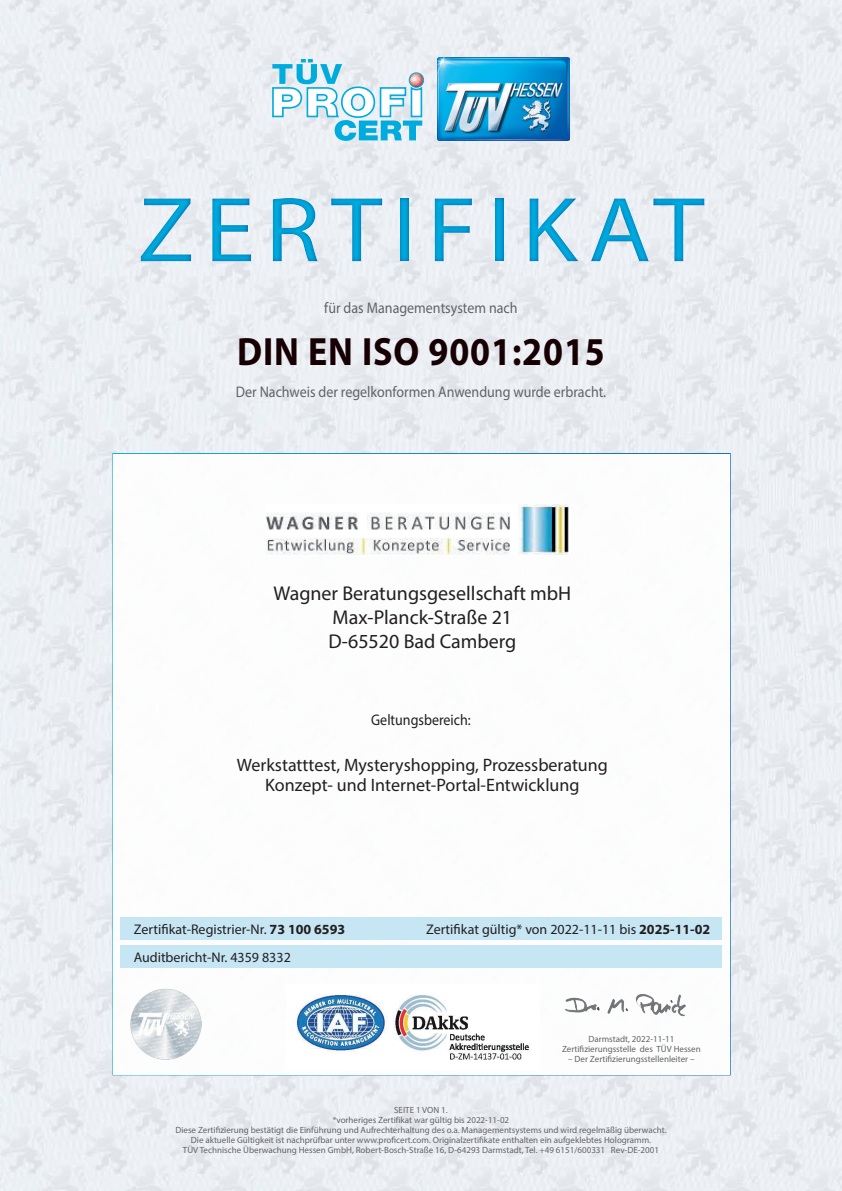
<style>
.page{position:relative;width:842px;height:1191px;background:#fff}
.page>*{position:absolute;margin:0;border:0;box-sizing:border-box;transform-origin:0 0}
.t1{font:93px "Myriad Pro";letter-spacing:.1em;color:#00acdd;scale:1.1 1}
.t2{font:700 39.6px "Myriad Pro";letter-spacing:.025em;color:#170003;scale:.91 1}
.t3{font:20px/24px "Myriad Pro";color:#231f20;text-align:center}
.t4{font:18px/20.4px "Myriad Pro";color:#231f20;text-align:center}
.t5{font:15.4px "Myriad Pro";color:#636366;scale:.91 1}
.t6{font:15.4px "Myriad Pro";color:#231f20;scale:.91 1}
.t7{font:14px/28.1px "Myriad Pro";color:#231f20}
.t8{font:9px/10px "Myriad Pro";color:#636366;text-align:center}
.s1{font-weight:700}
</style>
<div class="page">
<img style="left:0;top:0;width:842px;height:1191px">
<img style="left:437px;top:57px;width:132px;height:83px">
<svg style="left:272px;top:59px;width:152px;height:82px"></svg>
<div style="left:112px;top:453px;width:619px;height:622px;background:#fff;border:2px solid #fff"></div>
<div style="left:120px;top:945px;width:602px;height:23px;background:#c1e4f4"></div>
<div style="left:121px;top:917px;width:601px;height:22px;background:#c1e4f4"></div>
<img style="left:296px;top:995px;width:234px;height:65px">
<img style="left:744px;top:810px;width:77px;height:55px">
<img style="left:736px;top:724px;width:98px;height:40px">
<img style="left:735px;top:636px;width:95px;height:35px">
<img style="left:736px;top:549px;width:93px;height:35px">
<img style="left:737px;top:479px;width:91px;height:36px">
<img style="left:642px;top:1096px;width:99px;height:53px">
<img style="left:564px;top:994px;width:122px;height:23px">
<div style="left:0;top:172px;width:842px;height:114px;background:#006bb6;opacity:.75"></div>
<img style="left:130px;top:988px;width:71px;height:71px">
<img style="left:267px;top:504px;width:302px;height:51px">
<h1 class="t1" style="left:138px;top:173px;width:517px">ZERTIFIKAT</h1>
<h3 class="t5" style="left:324px;top:298px;width:214px">für das Managementsystem nach</h3>
<h2 class="t2" style="left:237px;top:326px;width:406px">DIN EN ISO 9001:2015</h2>
<h3 class="t5" style="left:236px;top:382px;width:408px">Der Nachweis der regelkonformen Anwendung wurde erbracht.</h3>
<h3 class="t3" style="left:273px;top:581px;width:299px">Wagner Beratungsgesellschaft mbH<br>Max-Planck-Straße 21<br>D-65520 Bad Camberg</h3>
<h3 class="t6" style="left:371px;top:710px;width:111px">Geltungsbereich:</h3>
<h3 class="t4" style="left:237px;top:754px;width:372px">Werkstatttest, Mysteryshopping, Prozessberatung<br>Konzept- und Internet-Portal-Entwicklung</h3>
<h3 class="t7" style="left:134px;top:915px;width:213px">Zertifikat-Registrier-Nr. <span class="s1">73 100 6593<br></span>Auditbericht-Nr. 4359 8332</h3>
<h3 class="t7" style="left:426px;top:915px;width:286px">Zertifikat gültig* von 2022-11-11 bis <span class="s1">2025-11-02</span></h3>
<p class="t8" style="left:562px;top:1034px;width:140px">Darmstadt, 2022-11-11<br>Zertifizierungsstelle des TÜV Hessen</p>
<p class="t8" style="left:568px;top:1054px;width:128px">– Der Zertifizierungsstellenleiter –</p>
<p class="t8" style="left:175px;top:1105px;width:493px">SEITE 1 VON 1.<br>*vorheriges Zertifikat war gültig bis 2022-11-02<br>Diese Zertifizierung bestätigt die Einführung und Aufrechterhaltung des o.a. Managementsystems und wird regelmäßig überwacht.<br>Die aktuelle Gültigkeit ist nachprüfbar unter www.proficert.com. Originalzertifikate enthalten ein aufgeklebtes Hologramm.<br>TÜV Technische Überwachung Hessen GmbH, Robert-Bosch-Straße 16, D-64293 Darmstadt, Tel. +49 6151/600331 Rev-DE-2001</p>
</div>
